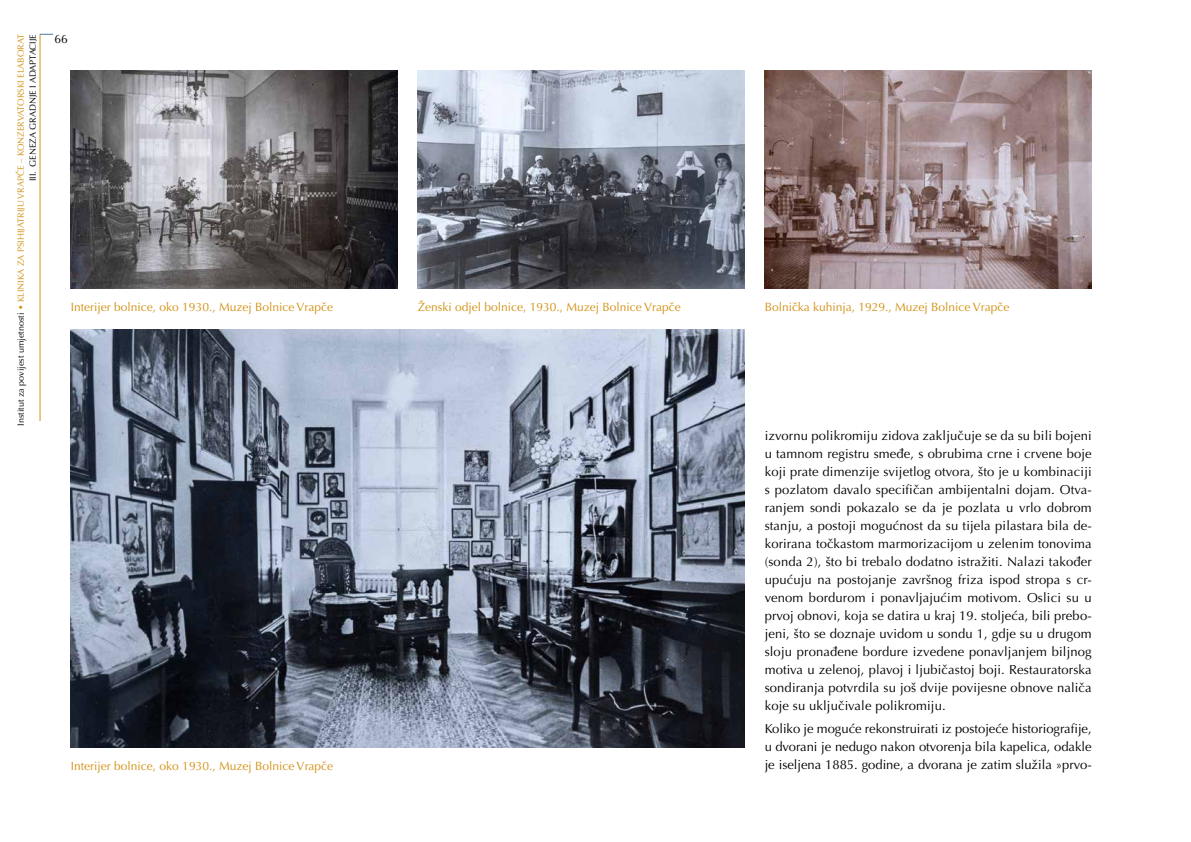
<style>
.page{position:relative;width:1191px;height:842px;background:#fff}
.page>*{position:absolute;margin:0;border:0;box-sizing:border-box;transform-origin:0 0}
.t1{font:13px/18px "Optima LT Pro";color:#000;text-align:justify}
.t2{font:12px "Optima LT Pro";color:#d39114}
.t3{font:12px "Optima LT Pro";color:#000}
.t4{font:9px/11.8px "Optima LT Pro";color:#000;text-align:right}
.s1{color:#d39114}
</style>
<div class="page">
<hr style="left:40px;top:34px;width:1px;height:387px;background:#d39114">
<svg style="left:40px;top:34px;width:13px;height:1px"></svg>
<img style="left:764px;top:71px;width:327px;height:217px">
<img style="left:418px;top:71px;width:327px;height:217px">
<img style="left:71px;top:71px;width:327px;height:217px">
<img style="left:71px;top:330px;width:674px;height:417px">
<p class="t4" style="left:15px;top:426px;width:393px;rotate:-90deg">Institut za povijest umjetnosti <span class="s1">• KLINIKA ZA PSIHIJATRIJU VRAPČE – KONZERVATORSKI ELABORAT<br></span>III. GENEZA GRADNJE I ADAPTACIJE</p>
<p class="t3" style="left:54px;top:31px;width:15px">66</p>
<p class="t2" style="left:71px;top:299px;width:264px">Interijer bolnice, oko 1930., Muzej Bolnice Vrapče</p>
<p class="t2" style="left:418px;top:299px;width:264px">Ženski odjel bolnice, 1930., Muzej Bolnice Vrapče</p>
<p class="t2" style="left:764px;top:299px;width:246px">Bolnička kuhinja, 1929., Muzej Bolnice Vrapče</p>
<p class="t2" style="left:71px;top:758px;width:264px">Interijer bolnice, oko 1930., Muzej Bolnice Vrapče</p>
<p class="t1" style="left:764px;top:426px;width:328px">izvornu polikromiju zidova zaključuje se da su bili bojeni u tamnom registru smeđe, s obrubima crne i crvene boje koji prate dimenzije svijetlog otvora, što je u kombinaciji s pozlatom davalo specifičan ambijentalni dojam. Otva&shy;ranjem sondi pokazalo se da je pozlata u vrlo dobrom stanju, a postoji mogućnost da su tijela pilastara bila de&shy;korirana točkastom marmorizacijom u zelenim tonovima (sonda 2), što bi trebalo dodatno istražiti. Nalazi također upućuju na postojanje završnog friza ispod stropa s cr&shy;venom bordurom i ponavljajućim motivom. Oslici su u prvoj obnovi, koja se datira u kraj 19. stoljeća, bili prebo&shy;jeni, što se doznaje uvidom u sondu 1, gdje su u drugom sloju pronađene bordure izvedene ponavljanjem biljnog motiva u zelenoj, plavoj i ljubičastoj boji. Restauratorska sondiranja potvrdila su još dvije povijesne obnove naliča koje su uključivale polikromiju.</p>
<p class="t1" style="left:764px;top:720px;width:328px">Koliko je moguće rekonstruirati iz postojeće historiografije, u dvorani je nedugo nakon otvorenja bila kapelica, odakle je iseljena 1885. godine, a dvorana je zatim služila »prvo-</p>
</div>
